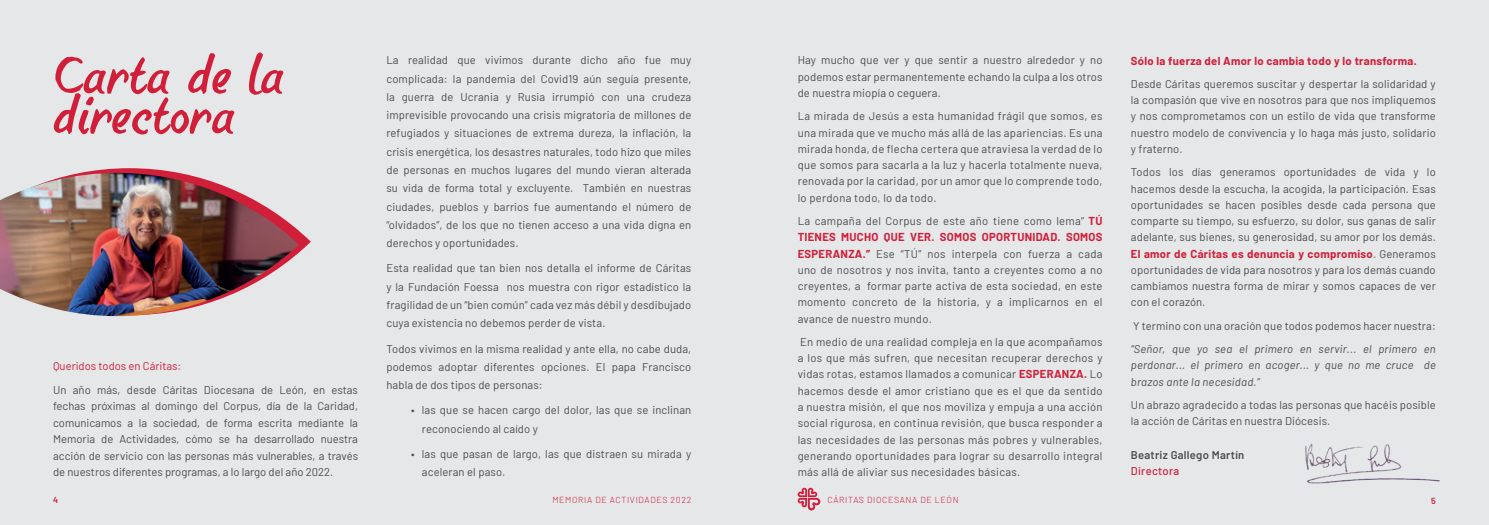
<style>
.page{position:relative;width:1489px;height:525px;background:#fff}
.page>*{position:absolute;margin:0;border:0;box-sizing:border-box;transform-origin:0 0}
.t1{font:61.25px "Hello Font ID Qing Hua Xing Kai";letter-spacing:-.01em;color:#d11e39}
.t2{font:11.25px/16.2px "Barlow";letter-spacing:.01em;color:#4b4c4d;text-align:justify}
.t3{font:italic 11.25px/16.2px "Barlow";letter-spacing:.02em;color:#4b4c4d;text-align:justify}
.t4{font:700 11.25px "Barlow";letter-spacing:.025em;color:#d11e39}
.t5{font:11.25px "Barlow";color:#d11e39}
.t6{font:600 11.25px "Barlow";letter-spacing:.025em;color:#4b4c4d}
.t7{font:500 11.25px "Barlow";letter-spacing:.025em;color:#d11e39}
.t8{font:300 8.75px "Barlow";letter-spacing:.075em;color:#d11e39}
.t9{font:600 8.75px "Barlow";color:#d11e39}
.s1{font-weight:700;color:#d11e39}
</style>
<div class="page">
<div style="left:0;top:0;width:1488px;height:524px;background:#e6e7e9"></div>
<svg style="left:797px;top:487px;width:23px;height:23px"></svg>
<img style="left:1305px;top:443px;width:135px;height:41px">
<svg style="left:80px;top:168px;width:231px;height:85px"></svg>
<img style="left:0;top:173px;width:299px;height:143px">
<h1 class="t1" style="left:53px;top:40px;width:232px">Carta de la</h1>
<h1 class="t1" style="left:53px;top:80px;width:183px">directora</h1>
<p class="t5" style="left:53px;top:358px;width:130px">Queridos todos en Cáritas:</p>
<p class="t2" style="left:53px;top:380px;width:306px">Un año más, desde Cáritas Diocesana de León, en estas fechas próximas al domingo del Corpus, día de la Caridad, comunicamos a la sociedad, de forma escrita mediante la Memoria de Actividades, cómo se ha desarrollado nuestra acción de servicio con las personas más vulnerables, a través de nuestros diferentes programas, a lo largo del año 2022.</p>
<p class="t2" style="left:386px;top:50px;width:306px;line-height:18.2px">La realidad que vivimos durante dicho año fue muy complicada: la pandemia del Covid19 aún seguía presente, la guerra de Ucrania y Rusia irrumpió con una crudeza imprevisible provocando una crisis migratoria de millones de refugiados y situaciones de extrema dureza, la inflación, la crisis energética, los desastres naturales, todo hizo que miles de personas en muchos lugares del mundo vieran alterada su vida de forma total y excluyente. También en nuestras ciudades, pueblos y barrios fue aumentando el número de “olvidados”, de los que no tienen acceso a una vida digna en derechos y oportunidades.</p>
<p class="t2" style="left:386px;top:258px;width:306px;line-height:18.2px">Esta realidad que tan bien nos detalla el informe de Cáritas y la Fundación Foessa nos muestra con rigor estadístico la fragilidad de un “bien común” cada vez más débil y desdibujado cuya existencia no debemos perder de vista.</p>
<p class="t2" style="left:386px;top:338px;width:306px;line-height:18.2px">Todos vivimos en la misma realidad y ante ella, no cabe duda, podemos adoptar diferentes opciones. El papa Francisco habla de dos tipos de personas:</p>
<p class="t2" style="left:422px;top:400px;width:271px;line-height:18.2px;text-indent:-11px">• las que se hacen cargo del dolor, las que se inclinan reconociendo al caído y</p>
<p class="t2" style="left:422px;top:443px;width:271px;line-height:18.2px;text-indent:-11px">• las que pasan de largo, las que distraen su mirada y aceleran el paso.</p>
<p class="t2" style="left:797px;top:51px;width:306px">Hay mucho que ver y que sentir a nuestro alrededor y no podemos estar permanentemente echando la culpa a los otros de nuestra miopía o ceguera.</p>
<p class="t2" style="left:797px;top:107px;width:306px">La mirada de Jesús a esta humanidad frágil que somos, es una mirada que ve mucho más allá de las apariencias. Es una mirada honda, de flecha certera que atraviesa la verdad de lo que somos para sacarla a la luz y hacerla totalmente nueva, renovada por la caridad, por un amor que lo comprende todo, lo perdona todo, lo da todo.</p>
<p class="t2" style="left:797px;top:212px;width:306px">La campaña del Corpus de este año tiene como lema” <span class="s1">TÚ TIENES MUCHO QUE VER. SOMOS OPORTUNIDAD. SOMOS ESPERANZA.”</span> Ese “TÚ” nos interpela con fuerza a cada uno de nosotros y nos invita, tanto a creyentes como a no creyentes, a formar parte activa de esta sociedad, en este momento concreto de la historia, y a implicarnos en el avance de nuestro mundo.</p>
<p class="t2" style="left:797px;top:332px;width:306px">En medio de una realidad compleja en la que acompañamos a los que más sufren, que necesitan recuperar derechos y vidas rotas, estamos llamados a comunicar <span class="s1">ESPERANZA.</span> Lo hacemos desde el amor cristiano que es el que da sentido a nuestra misión, el que nos moviliza y empuja a una acción social rigurosa, en continua revisión, que busca responder a las necesidades de las personas más pobres y vulnerables, generando oportunidades para lograr su desarrollo integral más allá de aliviar sus necesidades básicas.</p>
<p class="t4" style="left:1130px;top:52px;width:287px">Sólo la fuerza del Amor lo cambia todo y lo transforma.</p>
<p class="t2" style="left:1130px;top:75px;width:306px">Desde Cáritas queremos suscitar y despertar la solidaridad y la compasión que vive en nosotros para que nos impliquemos y nos comprometamos con un estilo de vida que transforme nuestro modelo de convivencia y lo haga más justo, solidario y fraterno.</p>
<p class="t2" style="left:1130px;top:163px;width:306px">Todos los días generamos oportunidades de vida y lo hacemos desde la escucha, la acogida, la participación. Esas oportunidades se hacen posibles desde cada persona que comparte su tiempo, su esfuerzo, su dolor, sus ganas de salir adelante, sus bienes, su generosidad, su amor por los demás.<br><span class="s1">El amor de Cáritas es denuncia y compromiso</span>. Generamos oportunidades de vida para nosotros y para los demás cuando cambiamos nuestra forma de mirar y somos capaces de ver con el corazón.</p>
<p class="t2" style="left:1133px;top:316px;width:304px">Y termino con una oración que todos podemos hacer nuestra:</p>
<p class="t3" style="left:1130px;top:340px;width:306px">“Señor, que yo sea el primero en servir... el primero en perdonar... el primero en acoger... y que no me cruce de brazos ante la necesidad.”</p>
<p class="t2" style="left:1130px;top:396px;width:306px">Un abrazo agradecido a todas las personas que hacéis posible la acción de Cáritas en nuestra Diócesis.</p>
<p class="t6" style="left:1130px;top:446px;width:115px">Beatriz Gallego Martín</p>
<p class="t7" style="left:1130px;top:462px;width:50px">Directora</p>
<p class="t9" style="left:53px;top:493px;width:7px">4</p>
<p class="t8" style="left:552px;top:493px;width:140px">MEMORIA DE ACTIVIDADES 2022</p>
<p class="t8" style="left:827px;top:493px;width:133px">CÁRITAS DIOCESANA DE LEÓN</p>
<p class="t9" style="left:1430px;top:494px;width:6px">5</p>
</div>
